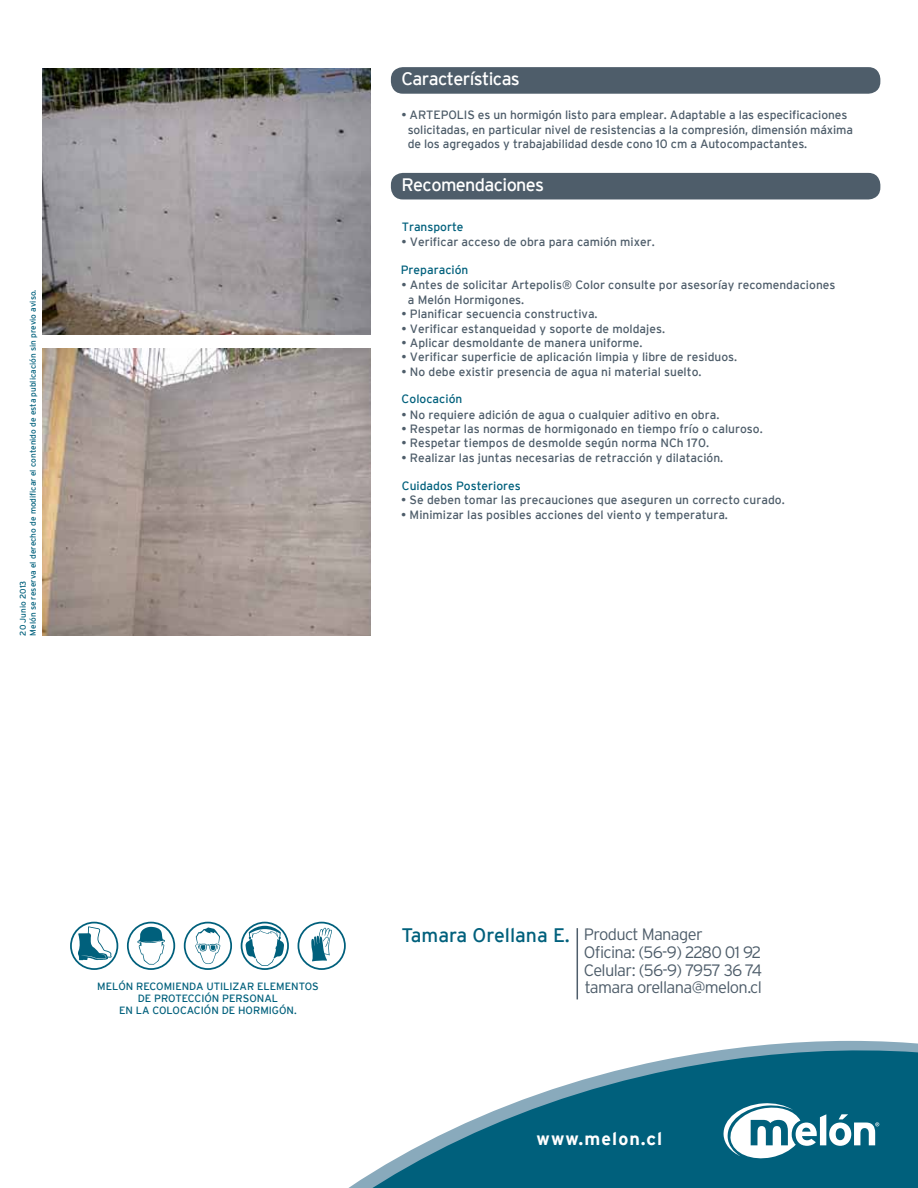
<style>
.page{position:relative;width:918px;height:1188px;background:#fff}
.page>*{position:absolute;margin:0;border:0;box-sizing:border-box;transform-origin:0 0}
.t1{font:19.5px "Interstate";color:#00607c}
.t2{font:18px "Interstate";letter-spacing:-.035em;color:#fff}
.t3{font:700 18px "Interstate";letter-spacing:.06em;color:#fff}
.t4{font:300 16.5px/18px "Interstate";letter-spacing:-.04em;color:#4e5d6a}
.t5{font:12px/14.4px "Interstate";color:#4e5d6a}
.t6{font:12px "Interstate";color:#00607c}
.t7{font:10.5px/12px "Interstate";color:#00607c;text-align:center}
.t8{font:8.25px/9.9px "Interstate";color:#00607c}
</style>
<div class="page">
<div style="left:391px;top:67px;width:489px;height:27px;background:#4e5d6a;border-radius:12px"></div>
<svg style="left:348px;top:1040px;width:570px;height:148px;fill:#00607c"></svg>
<svg style="left:723px;top:1103px;width:156px;height:58px"></svg>
<div style="left:391px;top:173px;width:489px;height:26px;background:#4e5d6a;border-radius:12px"></div>
<img style="left:43px;top:69px;width:327px;height:265px">
<img style="left:43px;top:348px;width:327px;height:287px">
<hr style="left:577px;top:928px;width:1px;height:71px;background:#4e5d6a">
<svg style="left:184px;top:922px;width:48px;height:48px"></svg>
<svg style="left:127px;top:922px;width:48px;height:48px"></svg>
<svg style="left:70px;top:922px;width:48px;height:48px"></svg>
<svg style="left:298px;top:922px;width:48px;height:48px"></svg>
<svg style="left:241px;top:922px;width:48px;height:48px"></svg>
<p class="t8" style="left:18px;top:636px;width:347px;rotate:-90deg">20 Junio 2013<br>Melón se reserva el derecho de modificar el contenido de esta publicación sin previo aviso.</p>
<h2 class="t2" style="left:401px;top:69px;width:120px">Características</h2>
<p class="t5" style="left:408px;top:108px;width:447px;text-indent:-6px">• ARTEPOLIS es un hormigón listo para emplear. Adaptable a las especificaciones solicitadas, en particular nivel de resistencias a la compresión, dimensión máxima de los agregados y trabajabilidad desde cono 10 cm a Autocompactantes.</p>
<h2 class="t2" style="left:401px;top:175px;width:144px">Recomendaciones</h2>
<p class="t6" style="left:402px;top:220px;width:63px">Transporte</p>
<p class="t6" style="left:401px;top:263px;width:69px">Preparación</p>
<p class="t5" style="left:401px;top:235px;width:255px">• Verificar acceso de obra para camión mixer.</p>
<p class="t5" style="left:408px;top:278px;width:429px;text-indent:-6px">• Antes de solicitar Artepolis® Color consulte por asesoríay recomendaciones a Melón Hormigones.</p>
<p class="t5" style="left:401px;top:307px;width:198px">• Planificar secuencia constructiva.</p>
<p class="t5" style="left:401px;top:321px;width:265px">• Verificar estanqueidad y soporte de moldajes.</p>
<p class="t5" style="left:401px;top:336px;width:243px">• Aplicar desmoldante de manera uniforme.</p>
<p class="t5" style="left:401px;top:350px;width:337px">• Verificar superficie de aplicación limpia y libre de residuos.</p>
<p class="t5" style="left:401px;top:364px;width:302px">• No debe existir presencia de agua ni material suelto.</p>
<p class="t5" style="left:401px;top:407px;width:319px">• No requiere adición de agua o cualquier aditivo en obra.</p>
<p class="t5" style="left:401px;top:422px;width:363px">• Respetar las normas de hormigonado en tiempo frío o caluroso.</p>
<p class="t5" style="left:401px;top:436px;width:309px">• Respetar tiempos de desmolde según norma NCh 170.</p>
<p class="t5" style="left:401px;top:450px;width:323px">• Realizar las juntas necesarias de retracción y dilatación.</p>
<p class="t5" style="left:401px;top:493px;width:385px">• Se deben tomar las precauciones que aseguren un correcto curado.</p>
<p class="t5" style="left:401px;top:507px;width:328px">• Minimizar las posibles acciones del viento y temperatura.</p>
<p class="t6" style="left:402px;top:392px;width:62px">Colocación</p>
<p class="t6" style="left:402px;top:479px;width:121px">Cuidados Posteriores</p>
<p class="t7" style="left:97px;top:980px;width:223px">MELÓN RECOMIENDA UTILIZAR ELEMENTOS<br>DE PROTECCIÓN PERSONAL<br>EN LA COLOCACIÓN DE HORMIGÓN.</p>
<h1 class="t1" style="left:401px;top:924px;width:170px">Tamara Orellana E.</h1>
<h3 class="t4" style="left:584px;top:925px;width:180px">Product Manager<br>Oficina: (56-9) 2280 01 92<br>Celular: (56-9) 7957 36 74</h3>
<h3 class="t4" style="left:585px;top:978px;width:179px">tamara orellana@melon.cl</h3>
<h2 class="t3" style="left:537px;top:1129px;width:127px">www.melon.cl</h2>
</div>
